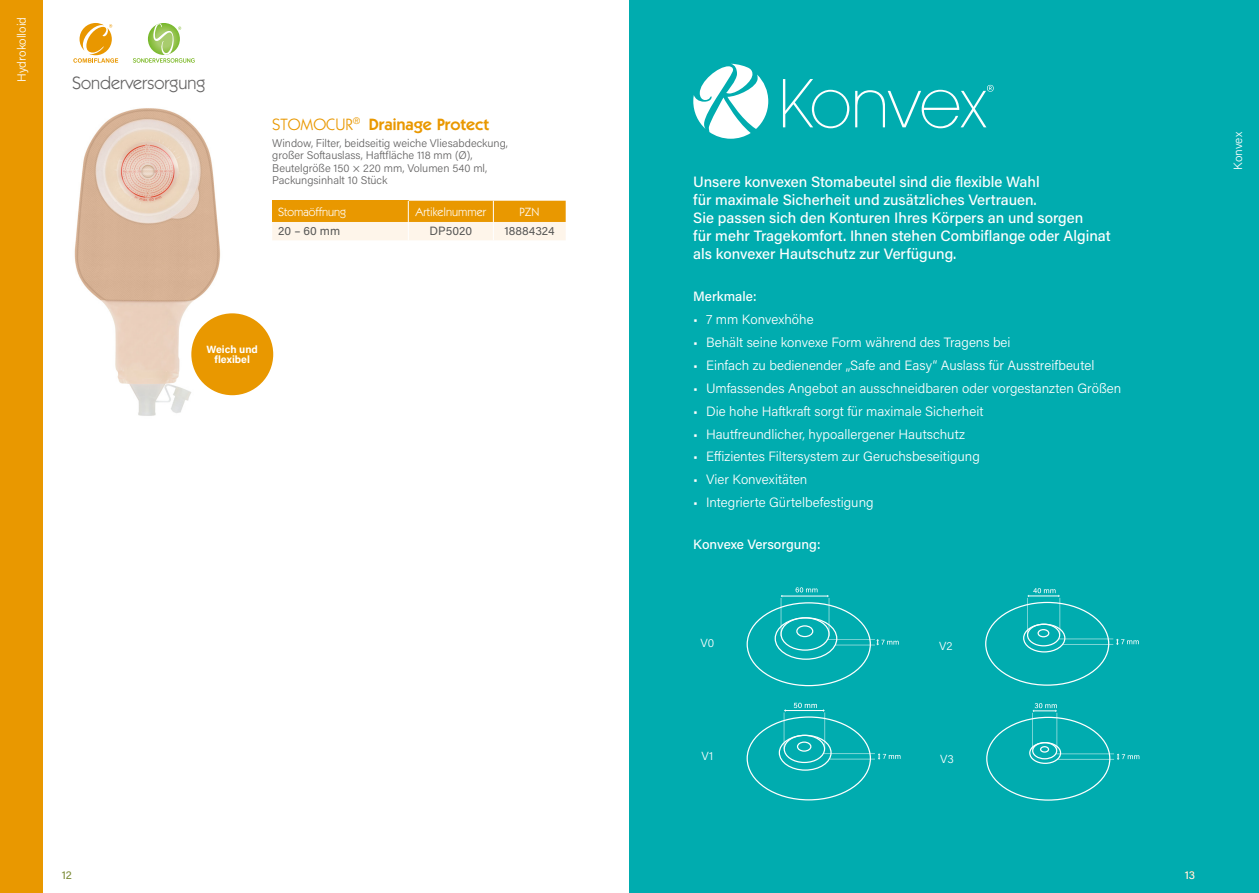
<style>
.page{position:relative;width:1259px;height:893px;background:#fff}
.page>*{position:absolute;margin:0;border:0;box-sizing:border-box;transform-origin:0 0}
.t1{font:18px "ITC Kabel Std";color:#646363}
.t2{font:600 16.5px "ITC Kabel Std";color:#e99800}
.t3{font:500 15px/18px "Acumin Pro";color:#fff}
.t4{font:300 13.5px "Acumin Pro";color:#fff}
.t5{font:500 13.5px "Acumin Pro";color:#fff}
.t6{font:12px "ITC Kabel Std";color:#fff}
.t7{font:12px "Acumin Pro";color:#575756}
.t8{font:300 12px "Acumin Pro";color:#fff}
.t9{font:300 11.7px "Acumin Pro";color:#fff}
.t10{font:11.55px "Acumin Pro";color:#7b8b36}
.t11{font:11.55px "Acumin Pro";color:#fff}
.t12{font:300 11.1px/12.5px "Acumin Pro";color:#646363}
.t13{font:700 10.5px/10.5px "Acumin Pro";color:#fff;text-align:center}
.s1{font-weight:400}
</style>
<div class="page">
<div style="left:0;top:0;width:43px;height:893px;background:#e99800"></div>
<div style="left:629px;top:0;width:630px;height:893px;background:#00acaf"></div>
<div style="left:774px;top:617px;width:63px;height:43px;border:1px solid #fff;border-radius:50%"></div>
<div style="left:780px;top:617px;width:49px;height:34px;border:1px solid #fff;border-radius:50%"></div>
<div style="left:796px;top:625px;width:17px;height:12px;border:1px solid #fff;border-radius:50%"></div>
<hr style="left:835px;top:645px;width:40px;height:1px;background:#fff">
<hr style="left:828px;top:639px;width:47px;height:1px;background:#fff">
<hr style="left:780px;top:598px;width:1px;height:38px;background:#fff">
<hr style="left:828px;top:598px;width:1px;height:38px;background:#fff">
<hr style="left:781px;top:596px;width:47px;height:1px;background:#fff">
<svg style="left:795px;top:587px;width:22px;height:5px"></svg>
<svg style="left:876px;top:639px;width:22px;height:6px"></svg>
<div style="left:778px;top:735px;width:53px;height:36px;border:1px solid #fff;border-radius:50%"></div>
<div style="left:783px;top:735px;width:42px;height:28px;border:1px solid #fff;border-radius:50%"></div>
<div style="left:797px;top:741px;width:14px;height:11px;border:1px solid #fff;border-radius:50%"></div>
<hr style="left:829px;top:759px;width:46px;height:1px;background:#fff">
<hr style="left:823px;top:753px;width:52px;height:1px;background:#fff">
<svg style="left:878px;top:753px;width:22px;height:7px"></svg>
<hr style="left:785px;top:710px;width:39px;height:1px;background:#fff">
<hr style="left:784px;top:712px;width:1px;height:37px;background:#fff">
<hr style="left:824px;top:712px;width:1px;height:37px;background:#fff">
<svg style="left:793px;top:703px;width:24px;height:5px"></svg>
<div style="left:1023px;top:624px;width:42px;height:28px;border:1px solid #fff;border-radius:50%"></div>
<div style="left:1027px;top:624px;width:33px;height:22px;border:1px solid #fff;border-radius:50%"></div>
<div style="left:1037px;top:629px;width:12px;height:8px;border:1px solid #fff;border-radius:50%"></div>
<hr style="left:1062px;top:644px;width:51px;height:1px;background:#fff">
<hr style="left:1058px;top:639px;width:55px;height:1px;background:#fff">
<svg style="left:1116px;top:639px;width:22px;height:6px"></svg>
<hr style="left:1027px;top:598px;width:1px;height:36px;background:#fff">
<hr style="left:1059px;top:598px;width:1px;height:36px;background:#fff">
<svg style="left:1027px;top:588px;width:32px;height:9px"></svg>
<div style="left:1029px;top:742px;width:32px;height:22px;border:1px solid #fff;border-radius:50%"></div>
<div style="left:1032px;top:742px;width:25px;height:17px;border:1px solid #fff;border-radius:50%"></div>
<div style="left:1040px;top:746px;width:9px;height:7px;border:1px solid #fff;border-radius:50%"></div>
<hr style="left:1057px;top:759px;width:57px;height:1px;background:#fff">
<hr style="left:1055px;top:753px;width:59px;height:1px;background:#fff">
<svg style="left:1117px;top:754px;width:22px;height:6px"></svg>
<svg style="left:1032px;top:703px;width:25px;height:9px"></svg>
<hr style="left:1032px;top:713px;width:1px;height:36px;background:#fff">
<hr style="left:1056px;top:713px;width:1px;height:36px;background:#fff">
<img style="left:74px;top:108px;width:212px;height:308px">
<div style="left:191px;top:313px;width:82px;height:82px;background:#e99800;border-radius:50%"></div>
<svg style="left:272px;top:201px;width:294px;height:39px;background:#f2c36d"></svg>
<svg style="left:693px;top:64px;width:75px;height:75px"></svg>
<svg style="left:783px;top:79px;width:210px;height:49px"></svg>
<svg style="left:73px;top:23px;width:45px;height:40px"></svg>
<svg style="left:133px;top:23px;width:62px;height:40px"></svg>
<p class="t8" style="left:13px;top:82px;width:66px;rotate:-90deg">Hydrokolloid</p>
<h1 class="t1" style="left:72px;top:72px;width:135px">Sonderversorgung</h1>
<p class="t13" style="left:207px;top:343px;width:53px">Weich und flexibel</p>
<p class="t2" style="left:272px;top:115px;width:218px"><span class="s1">STOMOCUR</span><sup>®</sup> Drainage Protect</p>
<p class="t12" style="left:272px;top:136px;width:237px">Window, Filter, beidseitig weiche Vliesabdeckung, großer Softauslass, Haftfläche 118 mm (Ø), Beutelgröße 150 × 220 mm, Volumen 540 ml, Packungsinhalt 10 Stück</p>
<p class="t8" style="left:1229px;top:170px;width:39px;rotate:-90deg">Konvex</p>
<p class="t3" style="left:693px;top:172px;width:419px">Unsere konvexen Stomabeutel sind die flexible Wahl<br>für maximale Sicherheit und zusätzliches Vertrauen.<br>Sie passen sich den Konturen Ihres Körpers an und sorgen<br>für mehr Tragekomfort. Ihnen stehen Combiflange oder Alginat als konvexer Hautschutz zur Verfügung.</p>
<p class="t5" style="left:693px;top:287px;width:65px">Merkmale:</p>
<p class="t4" style="left:693px;top:310px;width:122px">• 7 mm Konvexhöhe</p>
<p class="t4" style="left:693px;top:333px;width:319px">• Behält seine konvexe Form während des Tragens bei</p>
<p class="t4" style="left:693px;top:356px;width:402px">• Einfach zu bedienender „Safe and Easy“ Auslass für Ausstreifbeutel</p>
<p class="t4" style="left:693px;top:379px;width:429px">• Umfassendes Angebot an ausschneidbaren oder vorgestanzten Größen</p>
<p class="t4" style="left:693px;top:402px;width:292px">• Die hohe Haftkraft sorgt für maximale Sicherheit</p>
<p class="t4" style="left:693px;top:424px;width:273px">• Hautfreundlicher, hypoallergener Hautschutz</p>
<p class="t4" style="left:693px;top:447px;width:288px">• Effizientes Filtersystem zur Geruchsbeseitigung</p>
<p class="t4" style="left:693px;top:470px;width:116px">• Vier Konvexitäten</p>
<p class="t4" style="left:693px;top:493px;width:182px">• Integrierte Gürtelbefestigung</p>
<p class="t5" style="left:693px;top:535px;width:129px">Konvexe Versorgung:</p>
<p class="t6" style="left:278px;top:205px;width:70px">Stomaöffnung</p>
<p class="t6" style="left:415px;top:205px;width:72px">Artikelnummer</p>
<p class="t6" style="left:519px;top:205px;width:22px">PZN</p>
<p class="t7" style="left:278px;top:223px;width:64px">20 – 60 mm</p>
<p class="t7" style="left:429px;top:223px;width:44px">DP5020</p>
<p class="t7" style="left:504px;top:223px;width:52px">18884324</p>
<p class="t9" style="left:940px;top:387px;width:15px">V0</p>
<p class="t9" style="left:939px;top:400px;width:15px">V0</p>
<p class="t9" style="left:700px;top:635px;width:15px">V0</p>
<p class="t9" style="left:939px;top:638px;width:15px">V2</p>
<p class="t9" style="left:701px;top:747px;width:13px">V1</p>
<p class="t9" style="left:940px;top:751px;width:15px">V3</p>
<p class="t10" style="left:62px;top:866px;width:12px">12</p>
<p class="t11" style="left:1184px;top:866px;width:12px">13</p>
</div>
